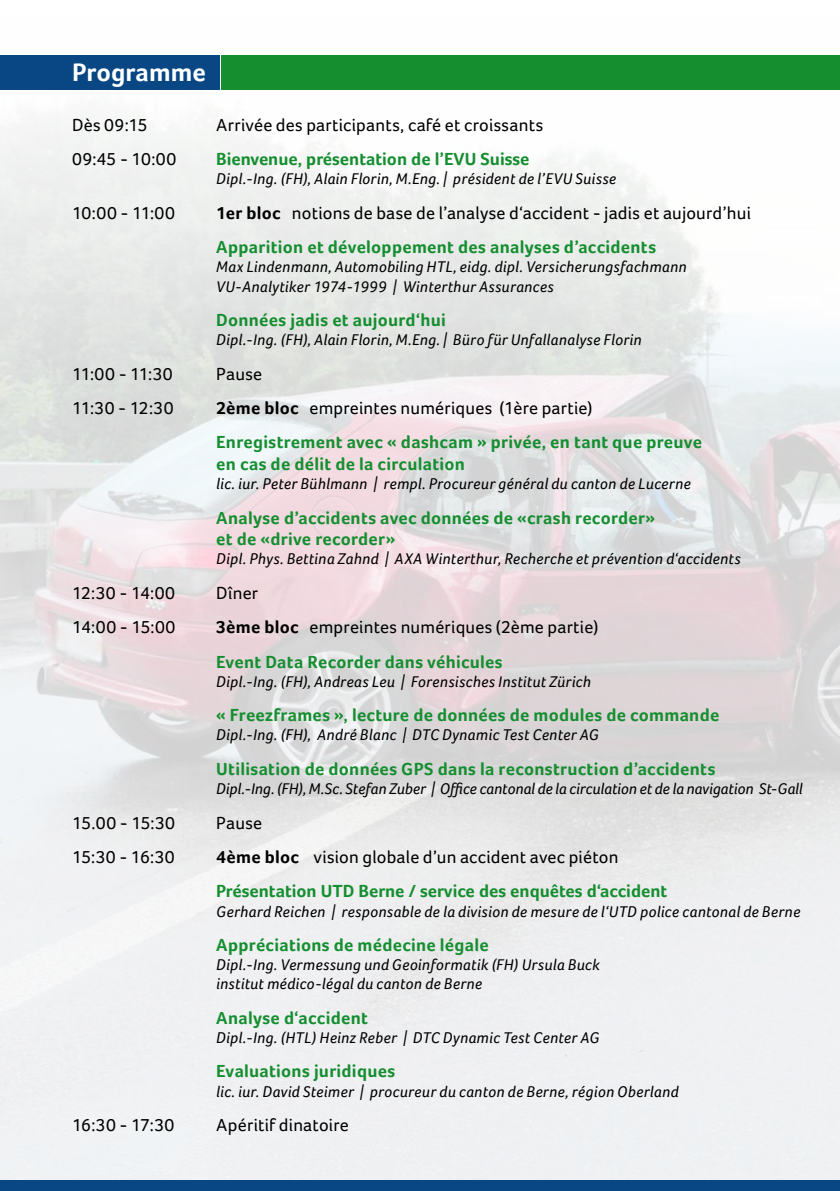
<style>
.page{position:relative;width:840px;height:1191px;background:#fff}
.page>*{position:absolute;margin:0;border:0;box-sizing:border-box;transform-origin:0 0}
.t1{font:700 26px "Foco";color:#fff}
.t2{font:700 18px/34.4px "Foco";letter-spacing:.015em;color:#158e30}
.t3{font:18px/34.4px "Foco";letter-spacing:.01em;color:#000}
.t4{font:italic 16px/19.2px "Foco";letter-spacing:.015em;color:#000}
.t5{font:italic 16px "Foco";letter-spacing:-.005em;color:#000}
.s1{font-weight:700}
.s2{font-weight:700;color:#158e30}
.s3{color:#000}
.s4{font-weight:400;color:#000}
</style>
<div class="page">
<img style="left:0;top:55px;width:839px;height:1125px">
<div style="left:0;top:55px;width:219px;height:34px;background:#084784"></div>
<div style="left:221px;top:55px;width:618px;height:34px;background:#158e30"></div>
<div style="left:0;top:1180px;width:839px;height:11px;background:#084784"></div>
<h1 class="t1" style="left:72px;top:57px;width:135px">Programme</h1>
<p class="t3" style="left:72px;top:107px;width:77px">Dès 09:15</p>
<p class="t3" style="left:216px;top:107px;width:328px">Arrivée des participants, café et croissants</p>
<p class="t3" style="left:72px;top:142px;width:106px">09:45 - 10:00</p>
<p class="t2" style="left:216px;top:142px;width:314px">Bienvenue, présentation de l’EVU Suisse</p>
<p class="t4" style="left:216px;top:169px;width:401px">Dipl.-Ing. (FH), Alain Florin, M.Eng. | président de l’EVU Suisse</p>
<p class="t3" style="left:72px;top:195px;width:104px">10:00 - 11:00</p>
<p class="t3" style="left:216px;top:195px;width:536px"><span class="s1">1er bloc</span> notions de base de l’analyse d‘accident - jadis et aujourd’hui<br><span class="s2">Apparition et développement des analyses d’accidents</span></p>
<p class="t4" style="left:216px;top:257px;width:471px">Max Lindenmann, Automobiling HTL, eidg. dipl. Versicherungsfachmann<br>VU-Analytiker 1974-1999 | Winterthur Assurances</p>
<p class="t2" style="left:216px;top:302px;width:231px">Données jadis et aujourd‘hui</p>
<p class="t4" style="left:216px;top:330px;width:427px">Dipl.-Ing. (FH), Alain Florin, M.Eng. | Büro für Unfallanalyse Florin</p>
<p class="t3" style="left:72px;top:356px;width:102px">11:00 - 11:30</p>
<p class="t3" style="left:216px;top:356px;width:47px">Pause</p>
<p class="t3" style="left:72px;top:390px;width:103px">11:30 - 12:30</p>
<p class="t2" style="left:216px;top:390px;width:487px"><span class="s3">2ème bloc</span> <span class="s4">empreintes numériques (1ère partie)<br></span>Enregistrement avec « dashcam » privée, en tant que preuve</p>
<p class="t2" style="left:216px;top:446px;width:250px">en cas de délit de la circulation</p>
<p class="t4" style="left:216px;top:474px;width:475px">lic. iur. Peter Bühlmann | rempl. Procureur général du canton de Lucerne</p>
<p class="t2" style="left:216px;top:506px;width:440px;line-height:21.6px">Analyse d’accidents avec données de «crash recorder» et de «drive recorder»</p>
<p class="t4" style="left:216px;top:549px;width:525px">Dipl. Phys. Bettina Zahnd | AXA Winterthur, Recherche et prévention d‘accidents</p>
<p class="t3" style="left:72px;top:575px;width:104px">12:30 - 14:00</p>
<p class="t3" style="left:216px;top:575px;width:43px">Dîner</p>
<p class="t3" style="left:72px;top:610px;width:105px">14:00 - 15:00</p>
<p class="t3" style="left:216px;top:610px;width:383px"><span class="s1">3ème bloc</span> empreintes numériques (2ème partie)<br><span class="s2">Event Data Recorder dans véhicules</span></p>
<p class="t4" style="left:216px;top:672px;width:376px">Dipl.-Ing. (FH), Andreas Leu | Forensisches Institut Zürich</p>
<p class="t2" style="left:216px;top:698px;width:504px">« Freezframes », lecture de données de modules de commande</p>
<p class="t4" style="left:216px;top:725px;width:383px">Dipl.-Ing. (FH), André Blanc | DTC Dynamic Test Center AG</p>
<p class="t2" style="left:216px;top:751px;width:500px">Utilisation de données GPS dans la reconstruction d’accidents</p>
<p class="t5" style="left:216px;top:779px;width:587px">Dipl.-Ing. (FH), M.Sc. Stefan Zuber | Office cantonal de la circulation et de la navigation St-Gall</p>
<p class="t3" style="left:72px;top:805px;width:104px">15.00 - 15:30</p>
<p class="t3" style="left:216px;top:805px;width:47px">Pause</p>
<p class="t3" style="left:72px;top:839px;width:104px">15:30 - 16:30</p>
<p class="t2" style="left:216px;top:839px;width:452px"><span class="s3">4ème bloc</span> <span class="s4">vision globale d’un accident avec piéton<br></span>Présentation UTD Berne / service des enquêtes d‘accident</p>
<p class="t4" style="left:216px;top:901px;width:585px">Gerhard Reichen | responsable de la division de mesure de l‘UTD police cantonal de Berne</p>
<p class="t2" style="left:216px;top:927px;width:274px">Appréciations de médecine légale</p>
<p class="t4" style="left:216px;top:955px;width:385px">Dipl.-Ing. Vermessung und Geoinformatik (FH) Ursula Buck institut médico-légal du canton de Berne</p>
<p class="t2" style="left:216px;top:1000px;width:153px">Analyse d‘accident</p>
<p class="t4" style="left:216px;top:1028px;width:384px">Dipl.-Ing. (HTL) Heinz Reber | DTC Dynamic Test Center AG</p>
<p class="t2" style="left:216px;top:1054px;width:180px">Evaluations juridiques</p>
<p class="t4" style="left:216px;top:1081px;width:463px">lic. iur. David Steimer | procureur du canton de Berne, région Oberland</p>
<p class="t3" style="left:72px;top:1107px;width:104px">16:30 - 17:30</p>
<p class="t3" style="left:216px;top:1107px;width:134px">Apéritif dinatoire</p>
</div>
